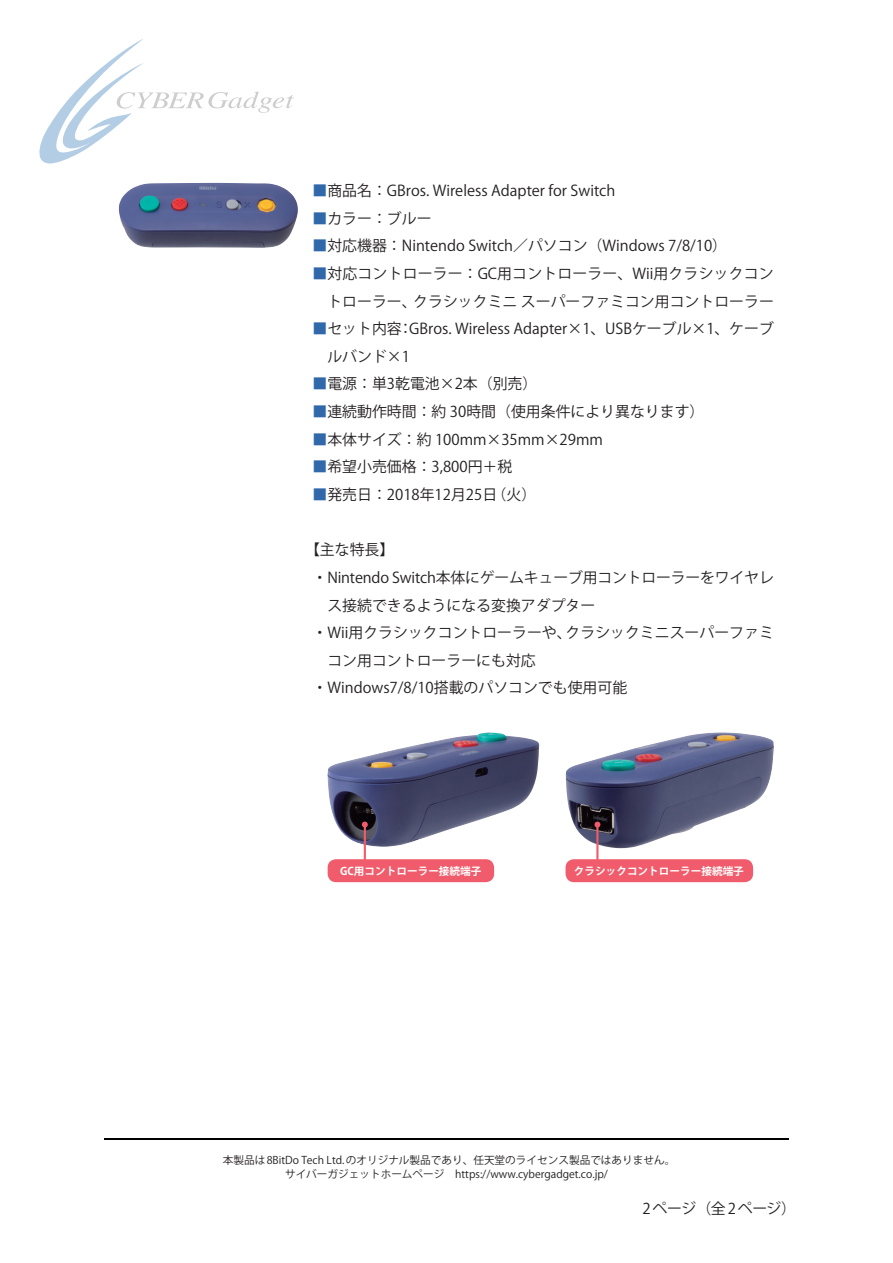
<style>
.page{position:relative;width:893px;height:1263px;background:#fff}
.page>*{position:absolute;margin:0;border:0;box-sizing:border-box;transform-origin:0 0}
.t1{font:14.85px/27.6px "Koz Go Pr 6 N";color:#231f20;text-align:right}
.t2{font:10.65px/13.8px "Koz Go Pr 6 N";color:#231f20;text-align:center}
.t3{font:700 10.65px "Koz Go Pr 6 N";color:#fff}
.s1{color:#3168a9}
</style>
<div class="page">
<svg style="left:39px;top:39px;width:255px;height:125px"></svg>
<hr style="left:104px;top:1138px;width:685px;height:2px;background:#000">
<img style="left:119px;top:183px;width:179px;height:65px">
<img style="left:327px;top:732px;width:212px;height:115px">
<img style="left:566px;top:732px;width:208px;height:116px">
<div style="left:328px;top:859px;width:166px;height:23px;background:#f05c6b;border-radius:9px"></div>
<hr style="left:364px;top:824px;width:2px;height:38px;background:#f05c6b">
<svg style="left:362px;top:821px;width:6px;height:6px"></svg>
<div style="left:566px;top:859px;width:187px;height:23px;background:#f05c6b;border-radius:9px"></div>
<hr style="left:596px;top:824px;width:2px;height:38px;background:#f05c6b">
<svg style="left:594px;top:821px;width:6px;height:6px"></svg>
<p class="t1" style="left:313px;top:177px;width:304px"><span class="s1">■</span>商品名：GBros. Wireless Adapter for Switch</p>
<p class="t1" style="left:313px;top:205px;width:121px"><span class="s1">■</span>カラー：ブルー</p>
<p class="t1" style="left:313px;top:232px;width:416px"><span class="s1">■</span>対応機器：Nintendo Switch／パソコン（Windows 7/8/10）</p>
<p class="t1" style="left:313px;top:260px;width:463px"><span class="s1">■</span>対応コントローラー：GC用コントローラー、Wii用クラシックコントローラー、クラシックミニ スーパーファミコン用コントローラー</p>
<p class="t1" style="left:327px;top:315px;width:448px;text-align:left;text-indent:-15px"><span class="s1">■</span>セット内容：GBros. Wireless Adapter×1、USBケーブル×1、ケーブルバンド×1</p>
<p class="t1" style="left:313px;top:370px;width:226px"><span class="s1">■</span>電源：単3乾電池×2本（別売）</p>
<p class="t1" style="left:313px;top:398px;width:393px"><span class="s1">■</span>連続動作時間：約 30時間（使用条件により異なります）</p>
<p class="t1" style="left:313px;top:426px;width:292px"><span class="s1">■</span>本体サイズ：約 100mm×35mm×29mm</p>
<p class="t1" style="left:313px;top:453px;width:201px"><span class="s1">■</span>希望小売価格：3,800円＋税</p>
<p class="t1" style="left:313px;top:481px;width:225px"><span class="s1">■</span>発売日：2018年12月25日（火）</p>
<p class="t1" style="left:305px;top:536px;width:91px">【主な特長】</p>
<p class="t1" style="left:313px;top:564px;width:463px">・Nintendo Switch本体にゲームキューブ用コントローラーをワイヤレ</p>
<p class="t1" style="left:327px;top:592px;width:269px">ス接続できるようになる変換アダプター</p>
<p class="t1" style="left:313px;top:619px;width:463px">・Wii用クラシックコントローラーや、クラシックミニスーパーファミ</p>
<p class="t1" style="left:327px;top:647px;width:210px">コン用コントローラーにも対応</p>
<p class="t1" style="left:313px;top:674px;width:316px">・Windows7/8/10搭載のパソコンでも使用可能</p>
<p class="t3" style="left:340px;top:865px;width:143px">GC用コントローラー接続端子</p>
<p class="t3" style="left:574px;top:865px;width:172px">クラシックコントローラー接続端子</p>
<p class="t2" style="left:223px;top:1153px;width:454px">本製品は 8BitDo Tech Ltd. のオリジナル製品であり、任天堂のライセンス製品ではありません。サイバーガジェットホームページ　https://www.cybergadget.co.jp/</p>
<p class="t1" style="left:642px;top:1195px;width:155px">2 ページ（全 2 ページ）</p>
</div>
